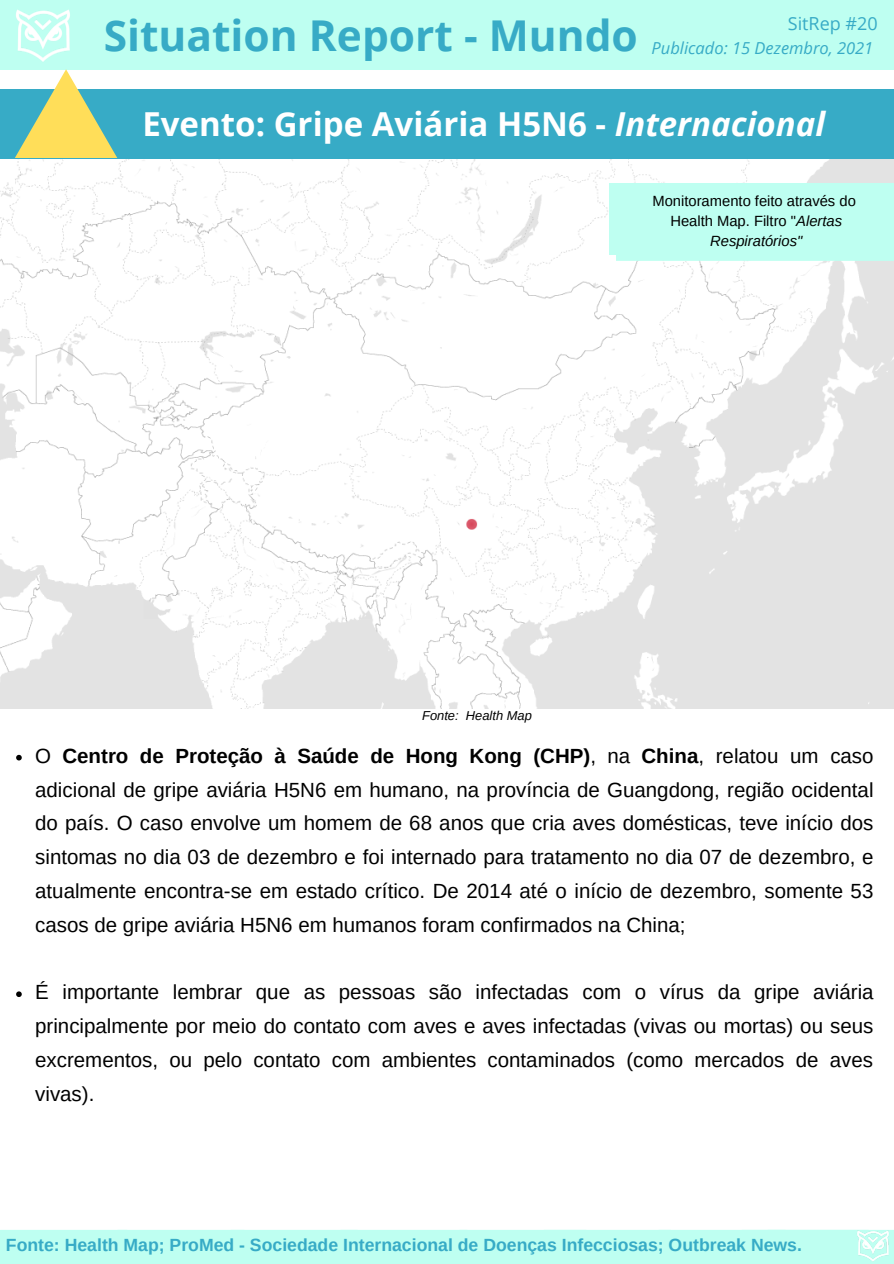
<style>
.page{position:relative;width:894px;height:1264px;background:#fff}
.page>*{position:absolute;margin:0;border:0;box-sizing:border-box;transform-origin:0 0}
.t1{font:700 42.45px "Open Sans";color:#37abc6}
.t2{font:700 33px "Open Sans";color:#fff}
.t3{font:20.55px/33.8px "Arimo";color:#000;text-align:justify}
.t4{font:18px "Open Sans";color:#37abc6}
.t5{font:700 17.7px "Arimo";color:#37abc6}
.t6{font:italic 16.5px "Open Sans";color:#37abc6}
.t7{font:italic 14.7px/20.2px "Arimo";color:#000;text-align:center}
.t8{font:14.7px "Arimo";color:#000}
.t9{font:italic 12.9px "Arimo";color:#000}
.s1{font-style:italic}
.s2{font-style:normal}
.s3{font-weight:700}
</style>
<div class="page">
<div style="left:0;top:0;width:893px;height:70px;background:#befff1"></div>
<img style="left:16px;top:9px;width:54px;height:53px">
<img style="left:0;top:159px;width:893px;height:550px">
<div style="left:0;top:89px;width:893px;height:70px;background:#37abc6"></div>
<div style="left:0;top:1229px;width:893px;height:34px;background:#befff1"></div>
<img style="left:856px;top:1229px;width:33px;height:33px">
<div style="left:616px;top:254px;width:277px;height:7px;background:#befff1"></div>
<div style="left:609px;top:183px;width:284px;height:71px;background:#befff1"></div>
<svg style="left:15px;top:69px;width:102px;height:89px"></svg>
<svg style="left:16px;top:754px;width:6px;height:6px"></svg>
<svg style="left:16px;top:991px;width:6px;height:6px"></svg>
<p class="t1" style="left:104px;top:6px;width:535px">Situation Report - Mundo</p>
<p class="t4" style="left:787px;top:11px;width:91px">SitRep #20</p>
<p class="t6" style="left:651px;top:36px;width:223px">Publicado: 15 Dezembro, 2021</p>
<p class="t2" style="left:142px;top:101px;width:684px">Evento: Gripe Aviária H5N6 - <span class="s1">Internacional</span></p>
<p class="t8" style="left:652px;top:192px;width:205px">Monitoramento feito através do</p>
<p class="t7" style="left:670px;top:211px;width:173px"><span class="s2">Health Map. Filtro "</span>Alertas<br>Respiratórios"</p>
<p class="t9" style="left:422px;top:708px;width:111px">Fonte: Health Map</p>
<p class="t3" style="left:35px;top:738px;width:839px">O <span class="s3">Centro de Proteção à Saúde de Hong Kong (CHP)</span>, na <span class="s3">China</span>, relatou um caso adicional de gripe aviária H5N6 em humano, na província de Guangdong, região ocidental do país. O caso envolve um homem de 68 anos que cria aves domésticas, teve início dos sintomas no dia 03 de dezembro e foi internado para tratamento no dia 07 de dezembro, e atualmente encontra-se em estado crítico. De 2014 até o início de dezembro, somente 53 casos de gripe aviária H5N6 em humanos foram confirmados na China;</p>
<p class="t3" style="left:35px;top:975px;width:839px">É importante lembrar que as pessoas são infectadas com o vírus da gripe aviária principalmente por meio do contato com aves e aves infectadas (vivas ou mortas) ou seus excrementos, ou pelo contato com ambientes contaminados (como mercados de aves vivas).</p>
<p class="t5" style="left:6px;top:1235px;width:797px">Fonte: Health Map; ProMed - Sociedade Internacional de Doenças Infecciosas; Outbreak News.</p>
</div>
